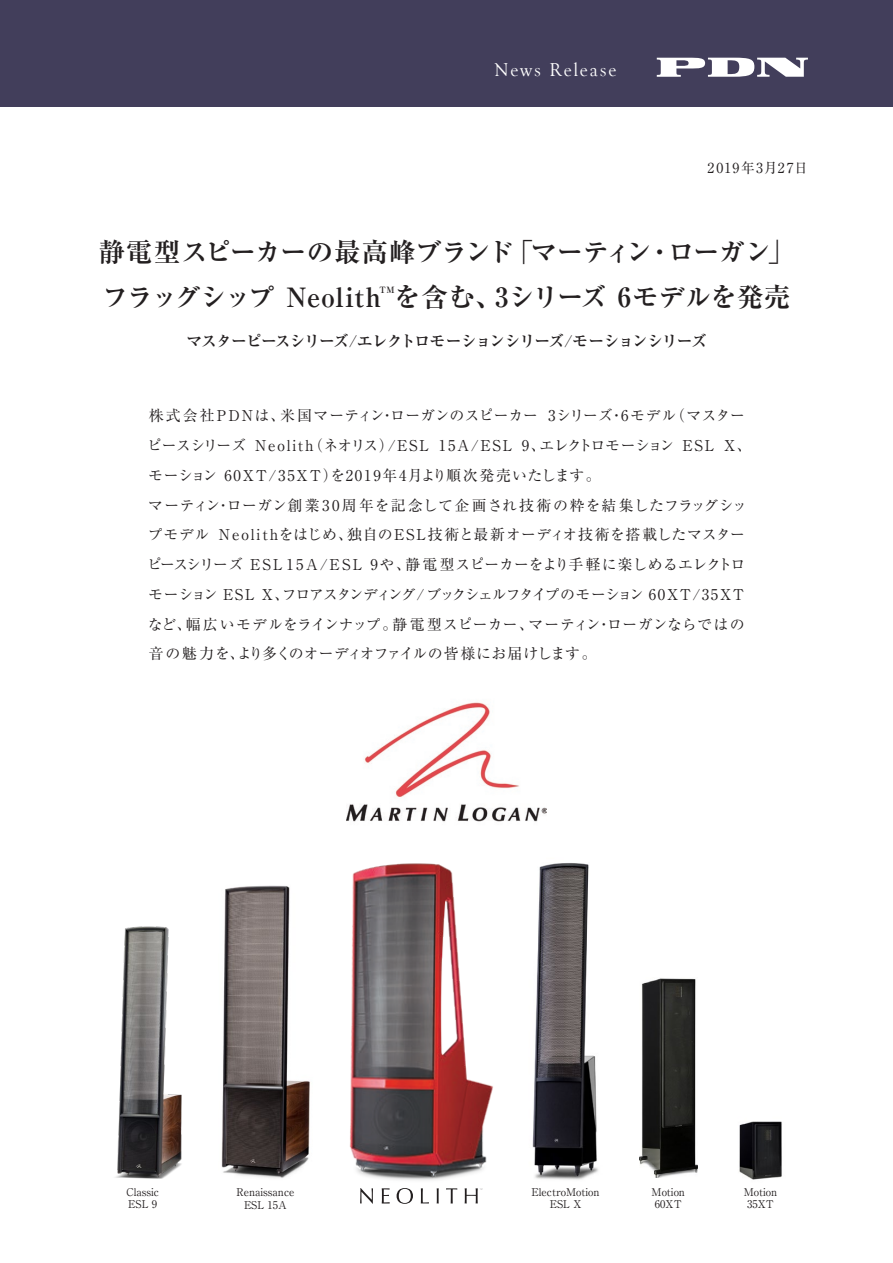
<style>
.page{position:relative;width:893px;height:1263px;background:#fff}
.page>*{position:absolute;margin:0;border:0;box-sizing:border-box;transform-origin:0 0}
.t1{font:700 26.55px "Ryumin Pro";letter-spacing:-.015em;color:#231f20}
.t2{font:19.2px "Goudy Old Style T";letter-spacing:.095em;color:#fff}
.t3{font:700 15.9px "Ryumin Pro";letter-spacing:-.07em;color:#231f20}
.t4{font:14.85px "Ryumin Pro";letter-spacing:.025em;color:#231f20}
.t5{font:14.85px "Ryumin Pro";letter-spacing:.055em;color:#231f20}
.t6{font:14.85px/29.7px "Ryumin Pro";letter-spacing:.085em;color:#231f20}
.t7{font:14.85px "Ryumin Pro";letter-spacing:-.005em;color:#231f20}
.t8{font:14.85px "Ryumin Pro";letter-spacing:-.085em;color:#231f20}
.t9{font:14.85px "Ryumin Pro";letter-spacing:-.055em;color:#231f20}
.t10{font:14.85px "Ryumin Pro";letter-spacing:.145em;color:#231f20}
.t11{font:14.85px "Ryumin Pro";color:#231f20}
.t12{font:14.85px "Ryumin Pro";letter-spacing:.13em;color:#231f20}
.t13{font:14.85px "Ryumin Pro";letter-spacing:-.09em;color:#231f20}
.t14{font:14.85px "Ryumin Pro";letter-spacing:.12em;color:#231f20}
.t15{font:14.85px "Ryumin Pro";letter-spacing:-.11em;color:#231f20}
.t16{font:13.8px "Ryumin Pro";letter-spacing:.105em;color:#231f20}
.t17{font:10.65px/12.8px "Ryumin Pro";color:#231f20;text-align:center}
.t18{font:700 8.7px "Ryumin Pro";color:#231f20}
</style>
<div class="page">
<img style="left:115px;top:926px;width:67px;height:253px">
<img style="left:221px;top:885px;width:89px;height:293px">
<div style="left:0;top:0;width:893px;height:106px;background:#423e5b"></div>
<svg style="left:657px;top:58px;width:151px;height:19px"></svg>
<img style="left:532px;top:863px;width:67px;height:317px">
<img style="left:350px;top:863px;width:143px;height:317px">
<svg style="left:360px;top:1188px;width:13px;height:16px"></svg>
<svg style="left:382px;top:1188px;width:8px;height:15px"></svg>
<svg style="left:397px;top:1188px;width:16px;height:16px"></svg>
<svg style="left:421px;top:1188px;width:8px;height:15px"></svg>
<svg style="left:437px;top:1188px;width:2px;height:15px"></svg>
<svg style="left:446px;top:1188px;width:11px;height:15px"></svg>
<svg style="left:465px;top:1188px;width:17px;height:15px"></svg>
<img style="left:739px;top:1121px;width:43px;height:59px">
<img style="left:347px;top:702px;width:199px;height:120px">
<img style="left:639px;top:978px;width:59px;height:200px">
<p class="t2" style="left:495px;top:60px;width:124px">News Release</p>
<p class="t16" style="left:708px;top:157px;width:102px">2019年 月3 27日</p>
<p class="t1" style="left:99px;top:231px;width:416px">静電型スピーカーの最高峰ブランド</p>
<p class="t1" style="left:495px;top:276px;width:297px">3シリーズ 6モデルを発売</p>
<p class="t1" style="left:668px;top:231px;width:128px">ローガン「</p>
<p class="t1" style="left:507px;top:231px;width:146px">「マーティン</p>
<p class="t1" style="left:646px;top:231px;width:28px">・</p>
<p class="t1" style="left:394px;top:276px;width:109px">を含む、</p>
<p class="t1" style="left:102px;top:276px;width:280px">フラッグシップ Neolith</p>
<p class="t18" style="left:379px;top:283px;width:17px">TM</p>
<p class="t3" style="left:186px;top:328px;width:522px">マスターピースシリーズ/エレクトロモーションシリーズ/モーションシリーズ</p>
<p class="t10" style="left:149px;top:404px;width:138px">株式会社PDNは、</p>
<p class="t11" style="left:280px;top:404px;width:259px">米国マーティンローガンのスピーカー</p>
<p class="t4" style="left:380px;top:404px;width:16px">・</p>
<p class="t4" style="left:670px;top:404px;width:76px">（マスター</p>
<p class="t4" style="left:548px;top:404px;width:67px">3シリーズ</p>
<p class="t4" style="left:621px;top:404px;width:57px">6モデル</p>
<p class="t4" style="left:609px;top:404px;width:16px">・</p>
<p class="t4" style="left:308px;top:434px;width:87px">（ネオリス）</p>
<p class="t6" style="left:224px;top:430px;width:378px;text-indent:-77px">ピースシリーズ<br>60XT/35XT を） 2019年4月より順次発売いたします。</p>
<p class="t13" style="left:540px;top:434px;width:136px">エレクトロモーション</p>
<p class="t14" style="left:255px;top:434px;width:60px">Neolith</p>
<p class="t4" style="left:388px;top:434px;width:42px">/ESL</p>
<p class="t4" style="left:439px;top:434px;width:75px">15A/ESL</p>
<p class="t4" style="left:522px;top:434px;width:25px">9、</p>
<p class="t4" style="left:682px;top:434px;width:33px">ESL</p>
<p class="t4" style="left:724px;top:434px;width:29px">X、</p>
<p class="t4" style="left:148px;top:463px;width:71px">モーション</p>
<p class="t5" style="left:148px;top:493px;width:600px">マーティンローガン創業30周年を記念して企画され技術の粋を結集したフラッグシッ</p>
<p class="t4" style="left:216px;top:493px;width:16px">・</p>
<p class="t4" style="left:148px;top:523px;width:63px">プモデル</p>
<p class="t4" style="left:347px;top:523px;width:399px">独自のESL技術と最新オーディオ技術を搭載したマスター</p>
<p class="t12" style="left:219px;top:523px;width:135px">Neolithをはじめ、</p>
<p class="t15" style="left:147px;top:553px;width:98px">ピースシリーズ</p>
<p class="t10" style="left:250px;top:553px;width:114px">ESL15A/ESL</p>
<p class="t7" style="left:405px;top:553px;width:341px">静電型スピーカーをより手軽に楽しめるエレクトロ</p>
<p class="t4" style="left:370px;top:553px;width:42px">9や、</p>
<p class="t4" style="left:148px;top:583px;width:108px">モーション ESL</p>
<p class="t8" style="left:282px;top:583px;width:464px">フロアスタンディング/ ブックシェルフタイプのモーション 60XT/35XT</p>
<p class="t4" style="left:262px;top:583px;width:29px">X、</p>
<p class="t4" style="left:392px;top:612px;width:143px">静電型スピーカー、</p>
<p class="t7" style="left:186px;top:612px;width:213px">幅広いモデルをラインナップ。</p>
<p class="t4" style="left:528px;top:612px;width:218px">マーティンローガンならではの</p>
<p class="t4" style="left:148px;top:612px;width:46px">など、</p>
<p class="t4" style="left:596px;top:612px;width:16px">・</p>
<p class="t9" style="left:237px;top:642px;width:361px">より多くのオーディオファイルの皆様にお届けします。</p>
<p class="t4" style="left:149px;top:642px;width:97px">音の魅力を、</p>
<p class="t17" style="left:126px;top:1184px;width:34px">Classic</p>
<p class="t17" style="left:128px;top:1197px;width:30px">ESL 9</p>
<p class="t17" style="left:236px;top:1185px;width:60px">Renaissance</p>
<p class="t17" style="left:244px;top:1197px;width:44px">ESL 15A</p>
<p class="t17" style="left:532px;top:1184px;width:69px">ElectroMotion</p>
<p class="t17" style="left:550px;top:1197px;width:33px">ESL X</p>
<p class="t17" style="left:652px;top:1184px;width:35px">Motion</p>
<p class="t17" style="left:655px;top:1197px;width:28px">60XT</p>
<p class="t17" style="left:744px;top:1184px;width:35px">Motion<br>35XT</p>
</div>
